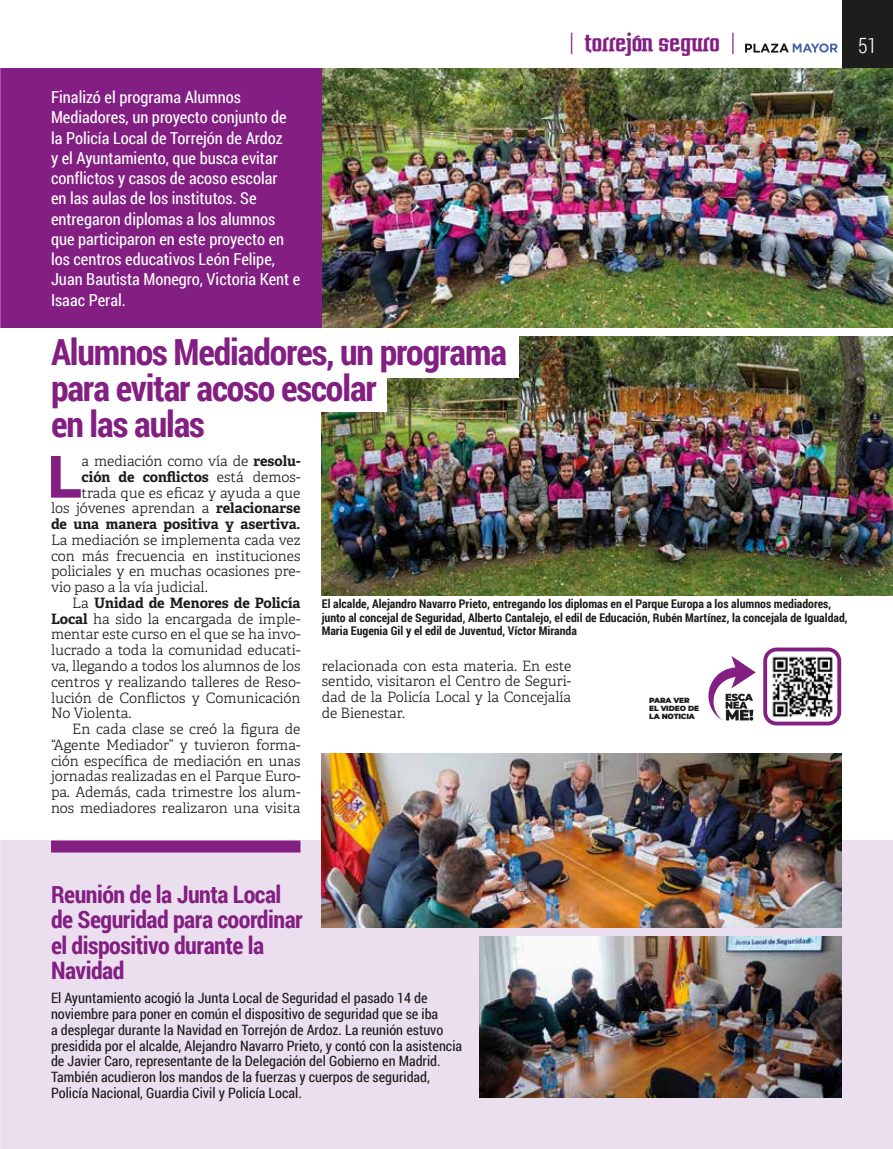
<style>
.page{position:relative;width:893px;height:1149px;background:#fff}
.page>*{position:absolute;margin:0;border:0;box-sizing:border-box;transform-origin:0 0}
.t1{font:800 58.65px "Raleway";color:#831f82}
.t2{font:700 36px/36px "Roboto Condensed";letter-spacing:-.03em;color:#831f82}
.t3{font:700 24px/25.5px "Roboto Condensed";letter-spacing:-.02em;color:#831f82}
.t4{font:700 24px "Vahika";letter-spacing:-.02em;color:#831f82}
.t5{font:300 21px "Roboto Condensed";color:#fff}
.t6{font:16.5px/20.2px "Roboto Condensed";color:#fff}
.t7{font:300 14.25px/15.8px "Adelle";color:#1d1d1b;text-align:justify}
.t8{font:14.25px/15.8px "Roboto Condensed";color:#1d1d1b}
.t9{font:700 12px/13.5px "Roboto Condensed";color:#1d1d1b}
.t10{font:900 7.5px/8.2px "Montserrat";letter-spacing:-.02em;color:#1d1d1b}
.s1{font-weight:400}
.s2{font-weight:700}
</style>
<div class="page">
<div style="left:842px;top:0;width:51px;height:68px;background:#1d1d1b"></div>
<img style="left:322px;top:336px;width:571px;height:259px">
<div style="left:0;top:840px;width:893px;height:308px;background:#eadeef"></div>
<svg style="left:745px;top:43px;width:93px;height:10px"></svg>
<img style="left:322px;top:68px;width:571px;height:259px">
<div style="left:0;top:68px;width:322px;height:259px;background:#831f82"></div>
<img style="left:768px;top:652px;width:68px;height:68px">
<div style="left:763px;top:647px;width:78px;height:78px;border:4px solid #831f82;border-radius:11px"></div>
<svg style="left:708px;top:656px;width:48px;height:64px"></svg>
<div style="left:0;top:331px;width:519px;height:46px;background:#fff"></div>
<div style="left:0;top:365px;width:387px;height:46px;background:#fff"></div>
<div style="left:51px;top:840px;width:249px;height:12px;background:#831f82"></div>
<img style="left:322px;top:753px;width:520px;height:174px">
<img style="left:480px;top:936px;width:362px;height:161px">
<img style="left:0;top:0;width:1px;height:931px">
<img style="left:0;top:102px;width:1px;height:577px">
<hr style="left:0;top:615px;width:1px;height:48px;background:#1d1d1b">
<p class="t6" style="left:51px;top:86px;width:251px">Finalizó el programa Alumnos Mediadores, un proyecto conjunto de la Policía Local de Torrejón de Ardoz<br>y el Ayuntamiento, que busca evitar conflictos y casos de acoso escolar<br>en las aulas de los institutos. Se entregaron diplomas a los alumnos que participaron en este proyecto en los centros educativos León Felipe, Juan Bautista Monegro, Victoria Kent e Isaac Peral.</p>
<h2 class="t2" style="left:51px;top:333px;width:457px">Alumnos Mediadores, un programa para evitar acoso escolar<br>en las aulas</h2>
<h3 class="t4" style="left:570px;top:27px;width:167px"><span class="s1">|</span> torrejón seguro <span class="s1">|</span></h3>
<h3 class="t5" style="left:858px;top:31px;width:21px">51</h3>
<p class="t7" style="left:51px;top:453px;width:251px;text-align:right">a mediación como vía de <span class="s2">resolu&shy;ción de conflictos</span> está demos&shy;trada que es eficaz y ayuda a que<br>los jóvenes aprendan a <span class="s2">relacionarse de una manera positiva y asertiva.</span></p>
<p class="t7" style="left:51px;top:532px;width:251px">La mediación se implementa cada vez con más frecuencia en instituciones policiales y en muchas ocasiones pre&shy;vio paso a la vía judicial.</p>
<p class="t7" style="left:51px;top:595px;width:251px;text-indent:21px">La <span class="s2">Unidad de Menores de Policía Local</span> ha sido la encargada de imple&shy;mentar este curso en el que se ha invo&shy;lucrado a toda la comunidad educati&shy;va, llegando a todos los alumnos de los centros y realizando talleres de Reso&shy;lución de Conflictos y Comunicación No Violenta.</p>
<p class="t7" style="left:51px;top:721px;width:251px;text-indent:21px">En cada clase se creó la figura de “Agente Mediador” y tuvieron forma&shy;ción específica de mediación en unas jornadas realizadas en el Parque Euro&shy;pa. Además, cada trimestre los alum&shy;nos mediadores realizaron una visita</p>
<h1 class="t1" style="left:47px;top:443px;width:36px">L</h1>
<p class="t9" style="left:322px;top:596px;width:527px">El alcalde, Alejandro Navarro Prieto, entregando los diplomas en el Parque Europa a los alumnos mediadores, junto al concejal de Seguridad, Alberto Cantalejo, el edil de Educación, Rubén Martínez, la concejala de Igualdad,<br>Maria Eugenia Gil y el edil de Juventud, Víctor Miranda</p>
<p class="t7" style="left:322px;top:657px;width:251px">relacionada con esta materia. En este sentido, visitaron el Centro de Seguri&shy;dad de la Policía Local y la Concejalía de Bienestar.</p>
<p class="t10" style="left:649px;top:695px;width:51px">PARA VER<br>EL VIDEO DE<br>LA NOTICIA</p>
<h3 class="t3" style="left:51px;top:880px;width:253px">Reunión de la Junta Local de Seguridad para coordinar el dispositivo durante la<br>Navidad</h3>
<p class="t8" style="left:51px;top:989px;width:413px">El Ayuntamiento acogió la Junta Local de Seguridad el pasado 14 de noviembre para poner en común el dispositivo de seguridad que se iba<br>a desplegar durante la Navidad en Torrejón de Ardoz. La reunión estuvo presidida por el alcalde, Alejandro Navarro Prieto, y contó con la asistencia de Javier Caro, representante de la Delegación del Gobierno en Madrid.<br>También acudieron los mandos de la fuerzas y cuerpos de seguridad, Policía Nacional, Guardia Civil y Policía Local.</p>
</div>
